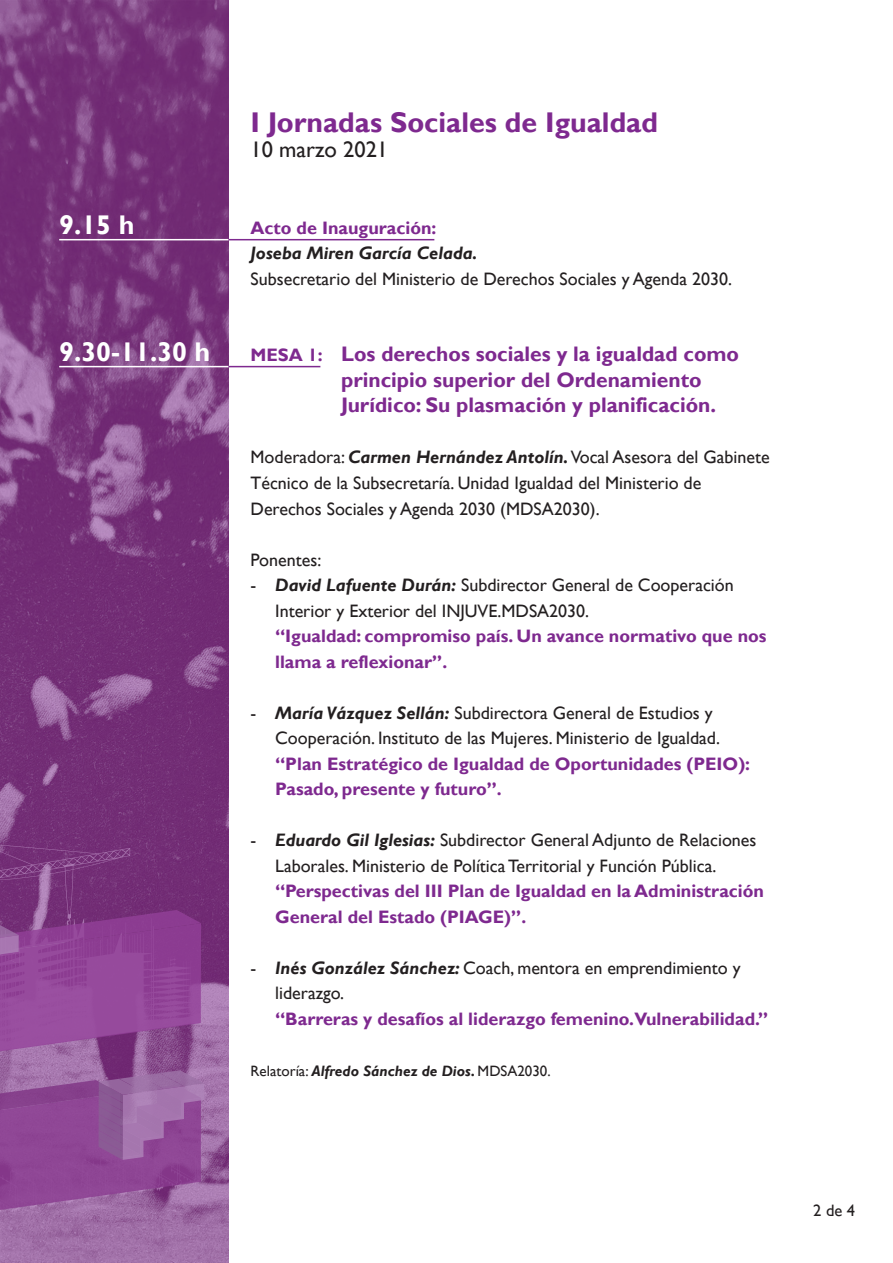
<style>
.page{position:relative;width:893px;height:1263px;background:#fff}
.page>*{position:absolute;margin:0;border:0;box-sizing:border-box;transform-origin:0 0}
.t1{font:700 28.5px "Gill Sans";color:#7e298f}
.t2{font:700 27px "Gill Sans";color:#fff}
.t3{font:22.5px "Gill Sans";color:#231f20}
.t4{font:700 21px/25.5px "Gill Sans";color:#7e298f}
.t5{font:18px/25.5px "Gill Sans";color:#231f20}
.t6{font:700 18px/25.5px "Gill Sans";color:#7e298f}
.t7{font:italic 700 18px "Gill Sans";color:#231f20}
.t8{font:16.5px "Gill Sans";color:#231f20}
.t9{font:italic 700 15px "Gill Sans";color:#231f20}
.s1{font-size:18px}
.s2{font-weight:700;font-style:italic}
.s3{font-weight:400;font-style:normal}
.s4{font-style:normal}
</style>
<div class="page">
<svg style="left:0;top:0;width:229px;height:1263px;background:#814085"></svg>
<hr style="left:59px;top:239px;width:170px;height:1px;background:#fff">
<hr style="left:229px;top:239px;width:205px;height:1px;background:#7e298f">
<hr style="left:59px;top:366px;width:170px;height:1px;background:#fff">
<hr style="left:229px;top:366px;width:91px;height:1px;background:#7e298f">
<h1 class="t1" style="left:251px;top:105px;width:409px">I Jornadas Sociales de Igualdad</h1>
<p class="t3" style="left:251px;top:137px;width:139px">10 marzo 2021</p>
<h2 class="t2" style="left:59px;top:209px;width:77px">9.15 h</h2>
<p class="t6" style="left:251px;top:216px;width:187px">Acto de Inauguración:</p>
<p class="t7" style="left:251px;top:243px;width:228px">Joseba Miren García Celada.</p>
<p class="t5" style="left:251px;top:266px;width:483px">Subsecretario del Ministerio de Derechos Sociales y Agenda 2030.</p>
<h2 class="t2" style="left:59px;top:336px;width:153px">9.30-11.30 h</h2>
<p class="t4" style="left:341px;top:342px;width:399px;text-indent:-91px"><span class="s1">MESA 1:</span> Los derechos sociales y la igualdad como principio superior del Ordenamiento<br>Jurídico: Su plasmación y planificación.</p>
<p class="t5" style="left:251px;top:445px;width:521px">Moderadora: <span class="s2">Carmen Hernández Antolín.</span> Vocal Asesora del Gabinete<br>Técnico de la Subsecretaría. Unidad Igualdad del Ministerio de<br>Derechos Sociales y Agenda 2030 (MDSA2030).</p>
<p class="t5" style="left:251px;top:547px;width:72px">Ponentes:</p>
<p class="t5" style="left:275px;top:572px;width:460px;text-indent:-25px">- <span class="s2">David Lafuente Durán:</span> Subdirector General de Cooperación<br>Interior y Exterior del INJUVE.MDSA2030.</p>
<p class="t6" style="left:275px;top:624px;width:493px">“Igualdad: compromiso país. Un avance normativo que nos llama a reflexionar”.</p>
<p class="t5" style="left:275px;top:700px;width:446px;text-indent:-25px">- <span class="s2">María Vázquez Sellán:</span> Subdirectora General de Estudios y<br>Cooperación. Instituto de las Mujeres. Ministerio de Igualdad.</p>
<p class="t6" style="left:275px;top:751px;width:476px">“Plan Estratégico de Igualdad de Oportunidades (PEIO):<br>Pasado, presente y futuro”.</p>
<p class="t5" style="left:275px;top:828px;width:483px;text-indent:-25px">- <span class="s2">Eduardo Gil Iglesias:</span> Subdirector General Adjunto de Relaciones<br>Laborales. Ministerio de Política Territorial y Función Pública.</p>
<p class="t6" style="left:275px;top:879px;width:490px">“Perspectivas del III Plan de Igualdad en la Administración<br>General del Estado (PIAGE)”.</p>
<p class="t5" style="left:275px;top:955px;width:467px;text-indent:-25px">- <span class="s2">Inés González Sánchez:</span> Coach, mentora en emprendimiento y liderazgo.</p>
<p class="t6" style="left:275px;top:1006px;width:495px">“Barreras y desafíos al liderazgo femenino.Vulnerabilidad.”</p>
<p class="t9" style="left:251px;top:1062px;width:302px"><span class="s3">Relatoría:</span> Alfredo Sánchez de Dios<span class="s4">.</span> <span class="s3">MDSA2030.</span></p>
<p class="t8" style="left:813px;top:1201px;width:43px">2 de 4</p>
</div>
